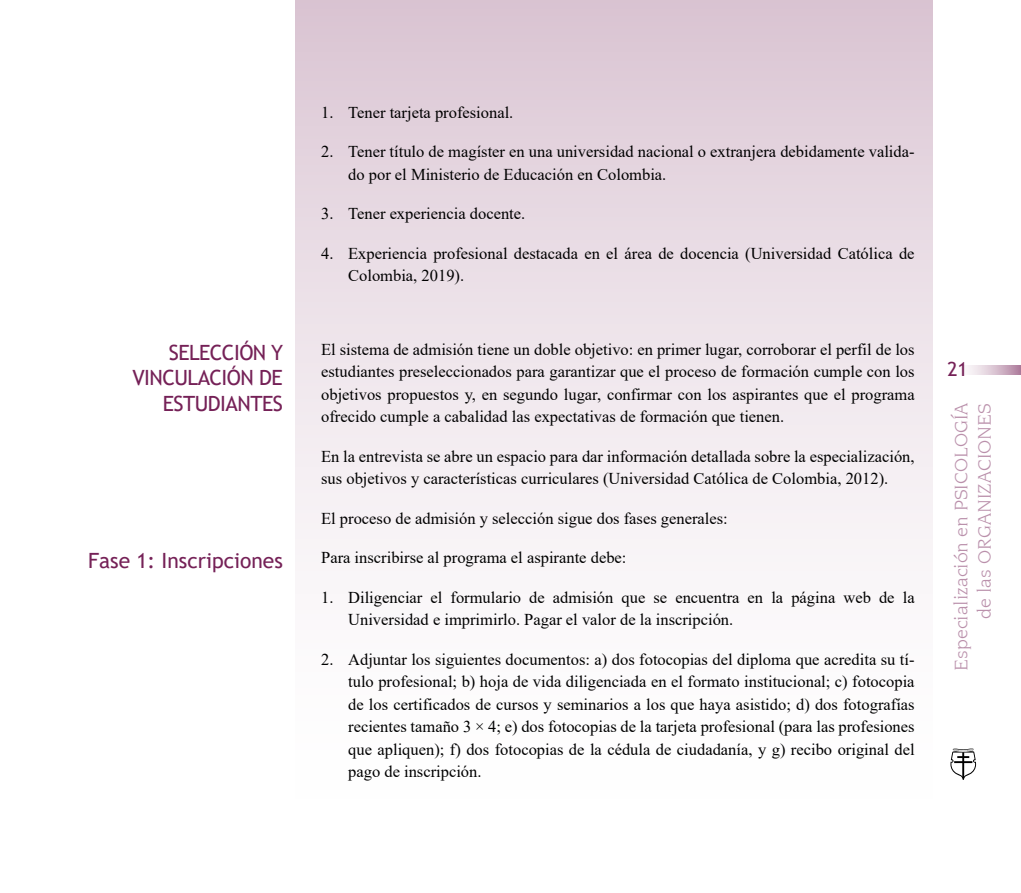
<style>
.page{position:relative;width:1021px;height:893px;background:#fff}
.page>*{position:absolute;margin:0;border:0;box-sizing:border-box;transform-origin:0 0}
.t1{font:21px/25.5px "Trebuchet MS";letter-spacing:-.025em;color:#752157;text-align:right}
.t2{font:21px "Trebuchet MS";color:#752157}
.t3{font:19.5px/23.4px "Trident S Si";color:#ba90ab;text-align:right}
.t4{font:19.5px "Trebuchet MS";color:#752157}
.t5{font:16.5px/22.5px "Times New Roman";color:#000}
</style>
<div class="page">
<div style="left:296px;top:0;width:636px;height:808px;background:linear-gradient(to bottom,#dcc8d5,#fff)"></div>
<svg style="left:968px;top:365px;width:52px;height:10px"></svg>
<svg style="left:950px;top:748px;width:26px;height:32px"></svg>
<p class="t1" style="left:132px;top:340px;width:152px">SELECCIÓN Y<br>VINCULACIÓN DE<br>ESTUDIANTES</p>
<p class="t2" style="left:88px;top:547px;width:196px">Fase 1: Inscripciones</p>
<p class="t5" style="left:321px;top:100px;width:194px">1. Tener tarjeta profesional.</p>
<p class="t5" style="left:348px;top:140px;width:568px;text-indent:-27px">2. Tener título de magíster en una universidad nacional o extranjera debidamente valida&shy;do por el Ministerio de Educación en Colombia.</p>
<p class="t5" style="left:321px;top:202px;width:206px">3. Tener experiencia docente.</p>
<p class="t5" style="left:348px;top:241px;width:568px;text-indent:-27px">4. Experiencia profesional destacada en el área de docencia (Universidad Católica de<br>Colombia, 2019).</p>
<p class="t5" style="left:321px;top:337px;width:595px;text-align:justify">El sistema de admisión tiene un doble objetivo: en primer lugar, corroborar el perfil de los estudiantes preseleccionados para garantizar que el proceso de formación cumple con los objetivos propuestos y, en segundo lugar, confirmar con los aspirantes que el programa ofrecido cumple a cabalidad las expectativas de formación que tienen.</p>
<p class="t5" style="left:321px;top:445px;width:595px">En la entrevista se abre un espacio para dar información detallada sobre la especialización, sus objetivos y características curriculares (Universidad Católica de Colombia, 2012).</p>
<p class="t5" style="left:321px;top:507px;width:408px">El proceso de admisión y selección sigue dos fases generales:</p>
<p class="t5" style="left:321px;top:546px;width:307px">Para inscribirse al programa el aspirante debe:</p>
<p class="t5" style="left:348px;top:586px;width:568px;text-indent:-27px">1. Diligenciar el formulario de admisión que se encuentra en la página web de la<br>Universidad e imprimirlo. Pagar el valor de la inscripción.</p>
<p class="t5" style="left:348px;top:648px;width:568px;text-align:justify;text-indent:-27px">2. Adjuntar los siguientes documentos: a) dos fotocopias del diploma que acredita su tí&shy;tulo profesional; b) hoja de vida diligenciada en el formato institucional; c) fotocopia de los certificados de cursos y seminarios a los que haya asistido; d) dos fotografías recientes tamaño 3 × 4; e) dos fotocopias de la tarjeta profesional (para las profesiones que apliquen); f) dos fotocopias de la cédula de ciudadanía, y g) recibo original del pago de inscripción.</p>
<p class="t4" style="left:947px;top:357px;width:22px">21</p>
<p class="t3" style="left:949px;top:671px;width:270px;rotate:-90deg">Especialización en PSICOLOGÍA de las ORGANIZACIONES</p>
</div>
